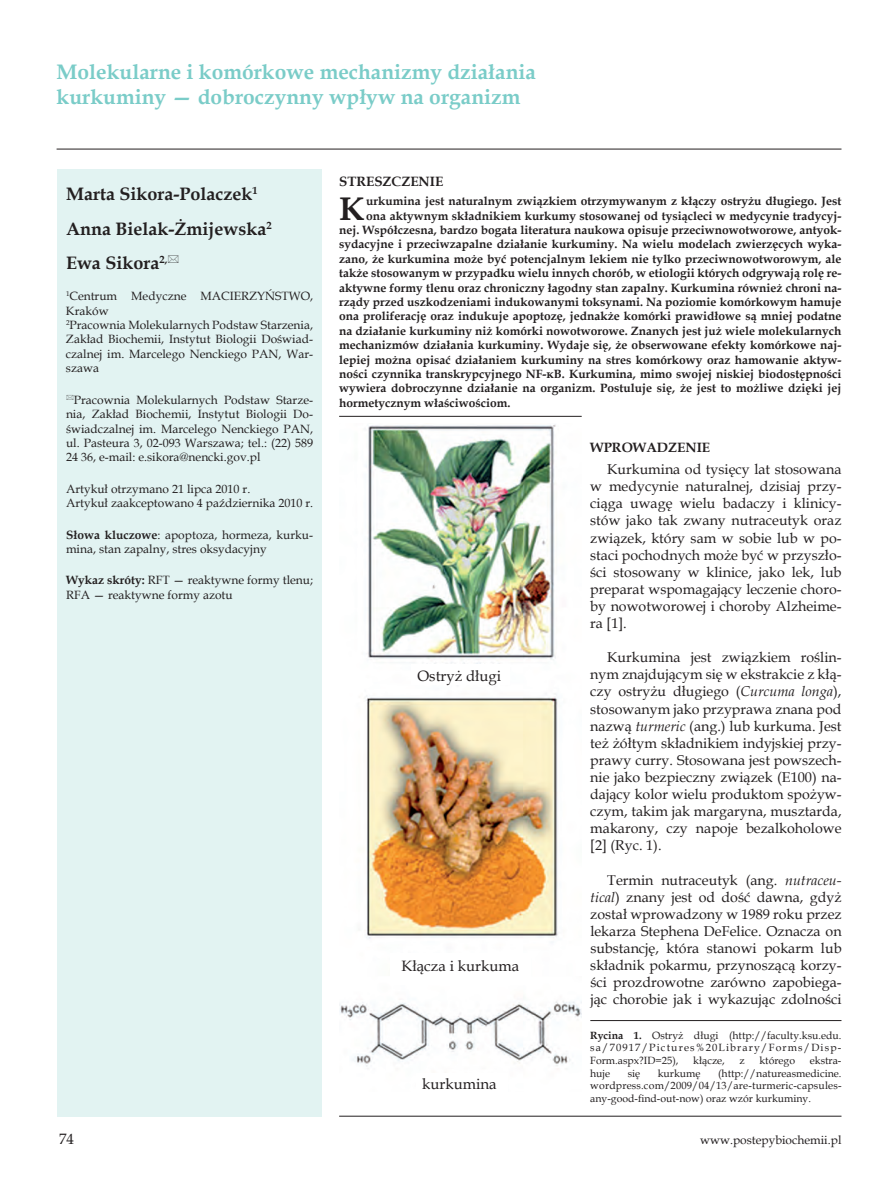
<style>
.page{position:relative;width:895px;height:1193px;background:#fff}
.page>*{position:absolute;margin:0;border:0;box-sizing:border-box;transform-origin:0 0}
.t1{font:700 32.7px "Book Antiqua";color:#231f20}
.t2{font:700 21px/25.2px "Book Antiqua";color:#7accc8}
.t3{font:700 18px/34.2px "Book Antiqua";color:#231f20}
.t4{font:15px "Book Antiqua";color:#231f20}
.t5{font:14.25px/17.1px "Book Antiqua";color:#231f20;text-align:justify}
.t6{font:700 13.5px "Book Antiqua";color:#231f20}
.t7{font:700 12px "Book Antiqua";color:#231f20}
.t8{font:12px/14.4px "Book Antiqua";color:#231f20}
.t9{font:10.5px/12.6px "Book Antiqua";color:#231f20;text-align:justify}
.s1{font-weight:700}
.s2{font-style:italic}
</style>
<div class="page">
<div style="left:57px;top:169px;width:264px;height:947px;background:#e2f3f2"></div>
<hr style="left:57px;top:149px;width:784px;height:1px;background:#231f20">
<img style="left:339px;top:424px;width:243px;height:643px">
<hr style="left:339px;top:416px;width:243px;height:1px;background:#231f20">
<hr style="left:590px;top:1020px;width:251px;height:1px;background:#231f20">
<hr style="left:339px;top:1116px;width:502px;height:1px;background:#231f20">
<div style="left:411px;top:664px;width:99px;height:21px;background:#fff"></div>
<div style="left:390px;top:953px;width:141px;height:32px;background:#fff"></div>
<h2 class="t2" style="left:57px;top:59px;width:481px">Molekularne i komórkowe mechanizmy działania kurkuminy — dobroczynny wpływ na organizm</h2>
<h3 class="t3" style="left:66px;top:177px;width:207px">Marta Sikora-Polaczek<sup>1<br></sup>Anna Bielak-Żmijewska<sup>2<br></sup>Ewa Sikora<sup>2,</sup></h3>
<p class="t8" style="left:66px;top:289px;width:249px"><sup>1</sup>Centrum Medyczne MACIERZYŃSTWO,<br>Kraków<br><sup>2</sup>Pracownia Molekularnych Podstaw Starzenia,<br>Zakład Biochemii, Instytut Biologii Doświad&shy;czalnej im. Marcelego Nenckiego PAN, War&shy;szawa</p>
<p class="t8" style="left:66px;top:392px;width:249px;text-align:justify;text-indent:8px">Pracownia Molekularnych Podstaw Starze&shy;nia, Zakład Biochemii, Instytut Biologii Do&shy;świadczalnej im. Marcelego Nenckiego PAN, ul. Pasteura 3, 02-093 Warszawa; tel.: (22) 589<br>24 36, e-mail: e.sikora@nencki.gov.pl</p>
<p class="t8" style="left:66px;top:481px;width:249px">Artykuł otrzymano 21 lipca 2010 r.<br>Artykuł zaakceptowano 4 października 2010 r.</p>
<p class="t8" style="left:66px;top:527px;width:249px"><span class="s1">Słowa kluczowe</span>: apoptoza, hormeza, kurku&shy;mina, stan zapalny, stres oksydacyjny</p>
<p class="t8" style="left:66px;top:573px;width:249px"><span class="s1">Wykaz skróty:</span> RFT — reaktywne formy tlenu;<br>RFA — reaktywne formy azotu</p>
<p class="t6" style="left:339px;top:173px;width:27px">Stres</p>
<p class="t6" style="left:383px;top:173px;width:37px">zczenie</p>
<h1 class="t1" style="left:339px;top:186px;width:27px">K</h1>
<p class="t7" style="left:366px;top:193px;width:477px">urkumina jest naturalnym związkiem otrzymywanym z kłączy ostryżu długiego. Jest</p>
<p class="t7" style="left:366px;top:207px;width:477px">ona aktywnym składnikiem kurkumy stosowanej od tysiącleci w medycynie tradycyj-</p>
<p class="t7" style="left:339px;top:222px;width:504px">nej. Współczesna, bardzo bogata literatura naukowa opisuje przeciwnowotworowe, antyok-</p>
<p class="t7" style="left:339px;top:236px;width:504px">sydacyjne i przeciwzapalne działanie kurkuminy. Na wielu modelach zwierzęcych wyka-</p>
<p class="t7" style="left:339px;top:250px;width:504px">zano, że kurkumina może być potencjalnym lekiem nie tylko przeciwnowotworowym, ale</p>
<p class="t7" style="left:339px;top:265px;width:504px">także stosowanym w przypadku wielu innych chorób, w etiologii których odgrywają rolę re-</p>
<p class="t7" style="left:339px;top:279px;width:504px">aktywne formy tlenu oraz chroniczny łagodny stan zapalny. Kurkumina również chroni na-</p>
<p class="t7" style="left:339px;top:294px;width:504px">rządy przed uszkodzeniami indukowanymi toksynami. Na poziomie komórkowym hamuje</p>
<p class="t7" style="left:339px;top:308px;width:504px">ona proliferację oraz indukuje apoptozę, jednakże komórki prawidłowe są mniej podatne</p>
<p class="t7" style="left:339px;top:322px;width:504px">na działanie kurkuminy niż komórki nowotworowe. Znanych jest już wiele molekularnych</p>
<p class="t7" style="left:339px;top:337px;width:504px">mechanizmów działania kurkuminy. Wydaje się, że obserwowane efekty komórkowe naj-</p>
<p class="t7" style="left:339px;top:351px;width:504px">lepiej można opisać działaniem kurkuminy na stres komórkowy oraz hamowanie aktyw-</p>
<p class="t7" style="left:339px;top:366px;width:504px">ności czynnika transkrypcyjnego NF-кB. Kurkumina, mimo swojej niskiej biodostępności</p>
<p class="t7" style="left:339px;top:380px;width:504px">wywiera dobroczynne działanie na organizm. Postuluje się, że jest to możliwe dzięki jej</p>
<p class="t7" style="left:339px;top:394px;width:173px">hormetycznym właściwościom.</p>
<p class="t6" style="left:590px;top:438px;width:121px">WPROWADZENIE</p>
<p class="t5" style="left:590px;top:460px;width:253px;text-indent:17px">Kurkumina od tysięcy lat stosowana w medycynie naturalnej, dzisiaj przy&shy;ciąga uwagę wielu badaczy i klinicy&shy;stów jako tak zwany nutraceutyk oraz związek, który sam w sobie lub w po&shy;staci pochodnych może być w przyszło&shy;ści stosowany w klinice, jako lek, lub preparat wspomagający leczenie choro&shy;by nowotworowej i choroby Alzheime&shy;ra [1].</p>
<p class="t5" style="left:590px;top:648px;width:253px;text-indent:17px">Kurkumina jest związkiem roślin&shy;nym znajdującym się w ekstrakcie z kłą&shy;czy ostryżu długiego (<span class="s2">Curcuma longa</span>), stosowanym jako przyprawa znana pod nazwą <span class="s2">turmeric</span> (ang.) lub kurkuma. Jest też żółtym składnikiem indyjskiej przy&shy;prawy curry. Stosowana jest powszech&shy;nie jako bezpieczny związek (E100) na&shy;dający kolor wielu produktom spożyw&shy;czym, takim jak margaryna, musztarda, makarony, czy napoje bezalkoholowe [2] (Ryc. 1).</p>
<p class="t5" style="left:590px;top:871px;width:253px;text-indent:17px">Termin nutraceutyk (ang. <span class="s2">nutraceu&shy;tical</span>) znany jest od dość dawna, gdyż został wprowadzony w 1989 roku przez lekarza Stephena DeFelice. Oznacza on substancję, która stanowi pokarm lub składnik pokarmu, przynoszącą korzy&shy;ści prozdrowotne zarówno zapobiega&shy;jąc chorobie jak i wykazując zdolności</p>
<p class="t9" style="left:590px;top:1029px;width:253px"><span class="s1">Rycina 1.</span> Ostryż długi (http://faculty.ksu.edu. sa/70917/Pictures%20Library/Forms/Disp-Form.aspx?ID=25),</p>
<p class="t4" style="left:418px;top:665px;width:85px">Ostryż długi</p>
<p class="t4" style="left:402px;top:956px;width:119px">Kłącza i kurkuma</p>
<p class="t9" style="left:693px;top:1054px;width:33px">kłącze,</p>
<p class="t9" style="left:740px;top:1054px;width:7px">z</p>
<p class="t9" style="left:759px;top:1054px;width:37px">którego</p>
<p class="t9" style="left:810px;top:1054px;width:33px">ekstra-</p>
<p class="t9" style="left:590px;top:1066px;width:253px;text-indent:128px">(http://natureasmedicine. wordpress.com/2009/04/13/are-turmeric-capsules&shy;any-good-find-out-now) oraz wzór kurkuminy.</p>
<p class="t9" style="left:590px;top:1066px;width:21px">huje</p>
<p class="t9" style="left:628px;top:1066px;width:14px">się</p>
<p class="t9" style="left:658px;top:1066px;width:44px">kurkumę</p>
<p class="t4" style="left:422px;top:1074px;width:76px">kurkumina</p>
<p class="t4" style="left:59px;top:1129px;width:16px">74</p>
<p class="t8" style="left:700px;top:1133px;width:143px">www.postepybiochemii.pl</p>
</div>
